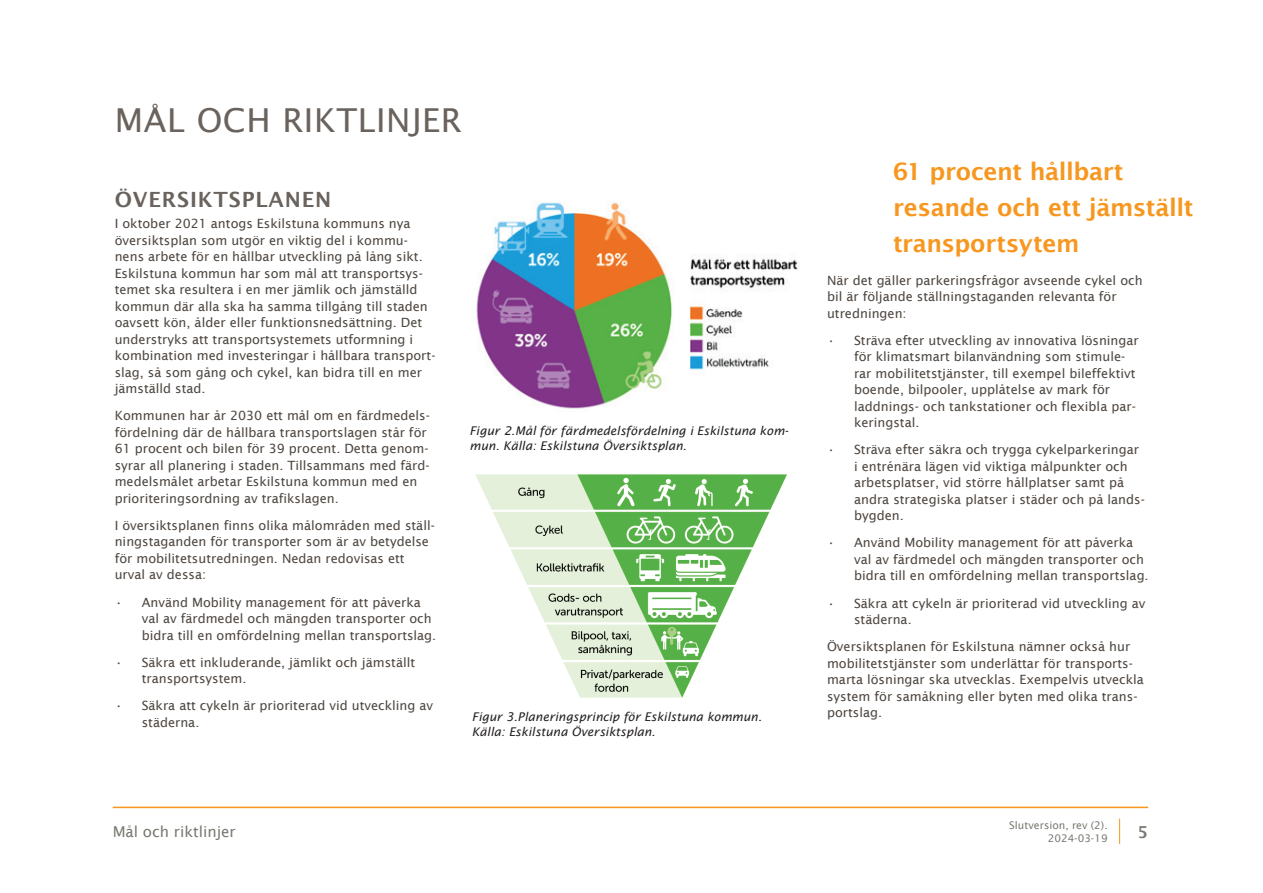
<style>
.page{position:relative;width:1263px;height:893px;background:#fff}
.page>*{position:absolute;margin:0;border:0;box-sizing:border-box;transform-origin:0 0}
.t1{font:33px "Lucida Sans";letter-spacing:.02em;color:#69625d}
.t2{font:600 24px/36px "Lucida Sans";letter-spacing:-.015em;color:#f7971f}
.t3{font:600 21px "Lucida Sans";letter-spacing:.04em;color:#69625d}
.t4{font:600 16.5px "Lucida Sans";color:#7a7a73}
.t5{font:15px "Lucida Sans";color:#7a7a73}
.t6{font:12.75px/16.5px "Lucida Sans";color:#4d453f}
.t7{font:italic 12px/15px "Lucida Sans";color:#231f20}
.t8{font:10.5px/12.6px "Lucida Sans";color:#7a7a73;text-align:right}
</style>
<div class="page">
<hr style="left:113px;top:807px;width:1035px;height:1px;background:#f7971f">
<svg style="left:1119px;top:818px;width:1px;height:26px"></svg>
<img style="left:475px;top:474px;width:312px;height:224px">
<img style="left:476px;top:202px;width:322px;height:207px">
<h1 class="t1" style="left:115px;top:101px;width:348px">MÅL OCH RIKTLINJER</h1>
<h3 class="t3" style="left:115px;top:188px;width:218px">ÖVERSIKTSPLANEN</h3>
<p class="t6" style="left:115px;top:215px;width:322px">I oktober 2021 antogs Eskilstuna kommuns nya översiktsplan som utgör en viktig del i kommu&shy;nens arbete för en hållbar utveckling på lång sikt.<br>Eskilstuna kommun har som mål att transportsys&shy;temet ska resultera i en mer jämlik och jämställd kommun där alla ska ha samma tillgång till staden oavsett kön, ålder eller funktionsnedsättning. Det understryks att transportsystemets utformning i kombination med investeringar i hållbara transport&shy;slag, så som gång och cykel, kan bidra till en mer jämställd stad.</p>
<p class="t6" style="left:115px;top:407px;width:317px">Kommunen har år 2030 ett mål om en färdmedels&shy;fördelning där de hållbara transportslagen står för 61 procent och bilen för 39 procent. Detta genom&shy;syrar all planering i staden. Tillsammans med färd&shy;medelsmålet arbetar Eskilstuna kommun med en prioriteringsordning av trafikslagen.</p>
<p class="t6" style="left:115px;top:517px;width:322px">I översiktsplanen finns olika målområden med ställ&shy;ningstaganden för transporter som är av betydelse för mobilitetsutredningen. Nedan redovisas ett urval av dessa:</p>
<p class="t6" style="left:142px;top:594px;width:296px;text-indent:-27px">• Använd Mobility management för att påverka val av färdmedel och mängden transporter och bidra till en omfördelning mellan transportslag.</p>
<p class="t6" style="left:142px;top:654px;width:275px;text-indent:-27px">• Säkra ett inkluderande, jämlikt och jämställt transportsystem.</p>
<p class="t6" style="left:142px;top:698px;width:293px;text-indent:-27px">• Säkra att cykeln är prioriterad vid utveckling av städerna.</p>
<p class="t7" style="left:469px;top:423px;width:321px">Figur 2.Mål för färdmedelsfördelning i Eskilstuna kom&shy;mun. Källa: Eskilstuna Översiktsplan.</p>
<p class="t7" style="left:472px;top:709px;width:291px">Figur 3.Planeringsprincip för Eskilstuna kommun.<br>Källa: Eskilstuna Översiktsplan.</p>
<h2 class="t2" style="left:893px;top:153px;width:302px">61 procent hållbart resande och ett jämställt transportsytem</h2>
<p class="t6" style="left:827px;top:272px;width:317px">När det gäller parkeringsfrågor avseende cykel och bil är följande ställningstaganden relevanta för utredningen:</p>
<p class="t6" style="left:854px;top:332px;width:286px;text-indent:-27px">• Sträva efter utveckling av innovativa lösningar för klimatsmart bilanvändning som stimule&shy;rar mobilitetstjänster, till exempel bileffektivt boende, bilpooler, upplåtelse av mark för laddnings- och tankstationer och flexibla par&shy;keringstal.</p>
<p class="t6" style="left:854px;top:441px;width:292px;text-indent:-27px">• Sträva efter säkra och trygga cykelparkeringar i entrénära lägen vid viktiga målpunkter och arbetsplatser, vid större hållplatser samt på andra strategiska platser i städer och på lands&shy;bygden.</p>
<p class="t6" style="left:854px;top:535px;width:296px;text-indent:-27px">• Använd Mobility management för att påverka val av färdmedel och mängden transporter och bidra till en omfördelning mellan transportslag.</p>
<p class="t6" style="left:854px;top:595px;width:293px;text-indent:-27px">• Säkra att cykeln är prioriterad vid utveckling av städerna.</p>
<p class="t6" style="left:827px;top:638px;width:318px">Översiktsplanen för Eskilstuna nämner också hur mobilitetstjänster som underlättar för transports&shy;marta lösningar ska utvecklas. Exempelvis utveckla system för samåkning eller byten med olika trans&shy;portslag.</p>
<p class="t8" style="left:1009px;top:819px;width:100px">Slutversion, rev (2).<br>2024-03-19</p>
<p class="t5" style="left:113px;top:823px;width:125px">Mål och riktlinjer</p>
<p class="t4" style="left:1137px;top:822px;width:12px">5</p>
</div>
